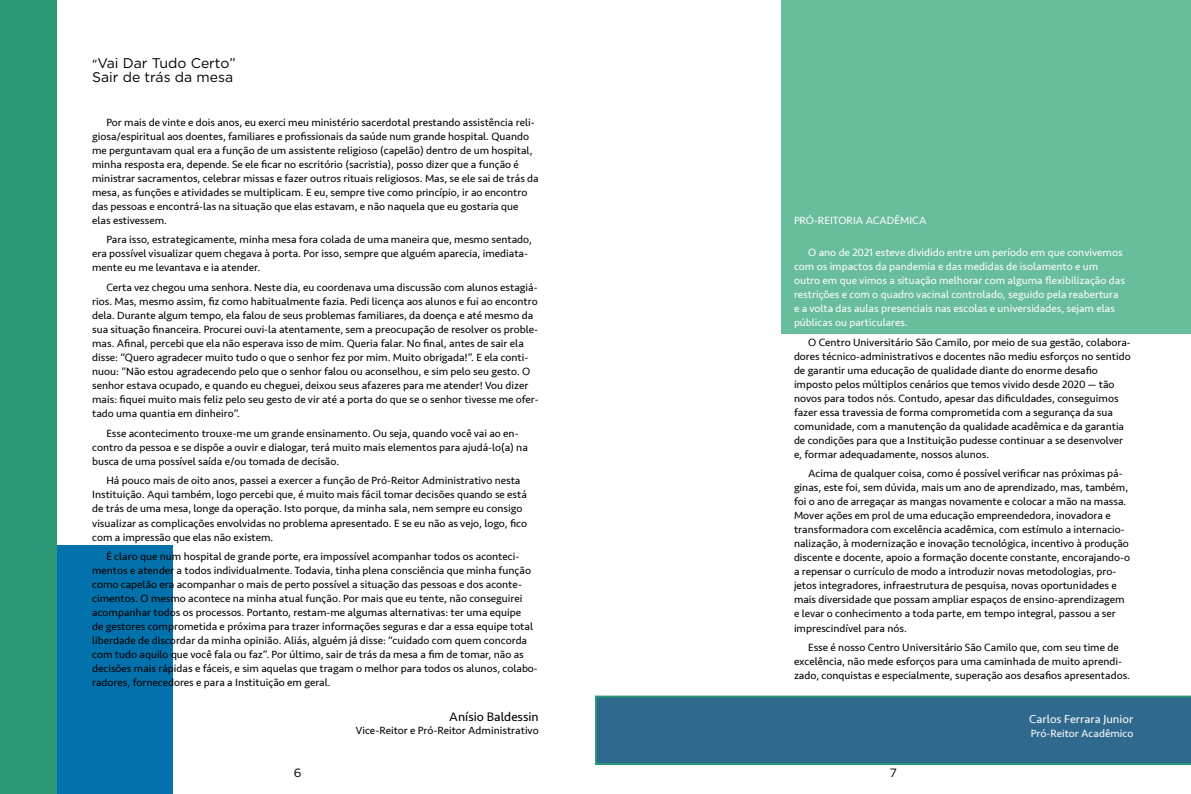
<style>
.page{position:relative;width:1191px;height:794px;background:#fff}
.page>*{position:absolute;margin:0;border:0;box-sizing:border-box;transform-origin:0 0}
.t1{font:14px/14px "Gotham";color:#000}
.t2{font:13px "Seravek";color:#000}
.t3{font:12px "Seravek";color:#fff}
.t4{font:12px "Gotham";color:#000}
.t5{font:11px/14px "Seravek";color:#000}
.t6{font:11px/14px "Seravek";color:#fff}
.s1{font-family:"Seravek";font-size:12px}
</style>
<div class="page">
<div style="left:0;top:546px;width:173px;height:248px;background:#0372ac"></div>
<div style="left:0;top:0;width:57px;height:794px;background:#2b9875"></div>
<svg style="left:595px;top:695px;width:596px;height:70px;background:#306d8c"></svg>
<div style="left:781px;top:0;width:410px;height:334px;background:#68bd9b"></div>
<p class="t1" style="left:92px;top:56px;width:145px"><span class="s1">“</span>Vai Dar Tudo Certo”<br>Sair de trás da mesa</p>
<p class="t5" style="left:92px;top:115px;width:448px;text-indent:14px">Por mais de vinte e dois anos, eu exerci meu ministério sacerdotal prestando assistência reli&shy;giosa/espiritual aos doentes, familiares e profissionais da saúde num grande hospital. Quando me perguntavam qual era a função de um assistente religioso (capelão) dentro de um hospital, minha resposta era, depende. Se ele ficar no escritório (sacristia), posso dizer que a função é ministrar sacramentos, celebrar missas e fazer outros rituais religiosos. Mas, se ele sai de trás da mesa, as funções e atividades se multiplicam. E eu, sempre tive como princípio, ir ao encontro das pessoas e encontrá-las na situação que elas estavam, e não naquela que eu gostaria que elas estivessem.</p>
<p class="t5" style="left:92px;top:233px;width:441px;text-indent:14px">Para isso, estrategicamente, minha mesa fora colada de uma maneira que, mesmo sentado, era possível visualizar quem chegava à porta. Por isso, sempre que alguém aparecia, imediata&shy;mente eu me levantava e ia atender.</p>
<p class="t5" style="left:92px;top:280px;width:448px;text-indent:14px">Certa vez chegou uma senhora. Neste dia, eu coordenava uma discussão com alunos estagiá&shy;rios. Mas, mesmo assim, fiz como habitualmente fazia. Pedi licença aos alunos e fui ao encontro dela. Durante algum tempo, ela falou de seus problemas familiares, da doença e até mesmo da sua situação financeira. Procurei ouvi-la atentamente, sem a preocupação de resolver os proble&shy;mas. Afinal, percebi que ela não esperava isso de mim. Queria falar. No final, antes de sair ela disse: “Quero agradecer muito tudo o que o senhor fez por mim. Muito obrigada!”. E ela conti&shy;nuou: “Não estou agradecendo pelo que o senhor falou ou aconselhou, e sim pelo seu gesto. O senhor estava ocupado, e quando eu cheguei, deixou seus afazeres para me atender! Vou dizer mais: fiquei muito mais feliz pelo seu gesto de vir até a porta do que se o senhor tivesse me ofer&shy;tado uma quantia em dinheiro”.</p>
<p class="t5" style="left:92px;top:426px;width:437px;text-indent:14px">Esse acontecimento trouxe-me um grande ensinamento. Ou seja, quando você vai ao en&shy;contro da pessoa e se dispõe a ouvir e dialogar, terá muito mais elementos para ajudá-lo(a) na busca de uma possível saída e/ou tomada de decisão.</p>
<p class="t5" style="left:92px;top:474px;width:436px;text-indent:14px">Há pouco mais de oito anos, passei a exercer a função de Pró-Reitor Administrativo nesta Instituição. Aqui também, logo percebi que, é muito mais fácil tomar decisões quando se está de trás de uma mesa, longe da operação. Isto porque, da minha sala, nem sempre eu consigo visualizar as complicações envolvidas no problema apresentado. E se eu não as vejo, logo, fico com a impressão que elas não existem.</p>
<p class="t5" style="left:92px;top:549px;width:447px;text-indent:14px">É claro que num hospital de grande porte, era impossível acompanhar todos os aconteci&shy;mentos e atender a todos individualmente. Todavia, tinha plena consciência que minha função como capelão era acompanhar o mais de perto possível a situação das pessoas e dos aconte&shy;cimentos. O mesmo acontece na minha atual função. Por mais que eu tente, não conseguirei acompanhar todos os processos. Portanto, restam-me algumas alternativas: ter uma equipe<br>de gestores comprometida e próxima para trazer informações seguras e dar a essa equipe total liberdade de discordar da minha opinião. Aliás, alguém já disse: “cuidado com quem concorda com tudo aquilo que você fala ou faz”. Por último, sair de trás da mesa a fim de tomar, não as decisões mais rápidas e fáceis, e sim aquelas que tragam o melhor para todos os alunos, colabo&shy;radores, fornecedores e para a Instituição em geral.</p>
<p class="t2" style="left:449px;top:706px;width:91px">Anísio Baldessin</p>
<p class="t5" style="left:356px;top:723px;width:184px">Vice-Reitor e Pró-Reitor Administrativo</p>
<p class="t6" style="left:794px;top:214px;width:134px">PRÓ-REITORIA ACADÊMICA</p>
<p class="t6" style="left:794px;top:245px;width:332px;text-indent:14px">O ano de 2021 esteve dividido entre um período em que convivemos com os impactos da pandemia e das medidas de isolamento e um outro em que vimos a situação melhorar com alguma flexibilização das restrições e com o quadro vacinal controlado, seguido pela reabertura e a volta das aulas presenciais nas escolas e universidades, sejam elas públicas ou particulares.</p>
<p class="t5" style="left:794px;top:335px;width:338px;text-indent:14px">O Centro Universitário São Camilo, por meio de sua gestão, colabora&shy;dores técnico-administrativos e docentes não mediu esforços no sentido de garantir uma educação de qualidade diante do enorme desafio imposto pelos múltiplos cenários que temos vivido desde 2020 — tão novos para todos nós. Contudo, apesar das dificuldades, conseguimos fazer essa travessia de forma comprometida com a segurança da sua comunidade, com a manutenção da qualidade acadêmica e da garantia de condições para que a Instituição pudesse continuar a se desenvolver e, formar adequadamente, nossos alunos.</p>
<p class="t5" style="left:794px;top:467px;width:337px;text-indent:14px">Acima de qualquer coisa, como é possível verificar nas próximas pá&shy;ginas, este foi, sem dúvida, mais um ano de aprendizado, mas, também, foi o ano de arregaçar as mangas novamente e colocar a mão na massa.<br>Mover ações em prol de uma educação empreendedora, inovadora e transformadora com excelência acadêmica, com estímulo a internacio&shy;nalização, à modernização e inovação tecnológica, incentivo à produção discente e docente, apoio a formação docente constante, encorajando-o a repensar o currículo de modo a introduzir novas metodologias, pro&shy;jetos integradores, infraestrutura de pesquisa, novas oportunidades e mais diversidade que possam ampliar espaços de ensino-aprendizagem e levar o conhecimento a toda parte, em tempo integral, passou a ser imprescindível para nós.</p>
<p class="t5" style="left:794px;top:640px;width:337px;text-indent:14px">Esse é nosso Centro Universitário São Camilo que, com seu time de excelência, não mede esforços para uma caminhada de muito aprendi&shy;zado, conquistas e especialmente, superação aos desafios apresentados.</p>
<p class="t3" style="left:1029px;top:710px;width:106px">Carlos Ferrara Junior</p>
<p class="t6" style="left:1031px;top:726px;width:104px">Pró-Reitor Acadêmico</p>
<p class="t4" style="left:294px;top:765px;width:9px">6</p>
<p class="t4" style="left:889px;top:765px;width:9px">7</p>
</div>
